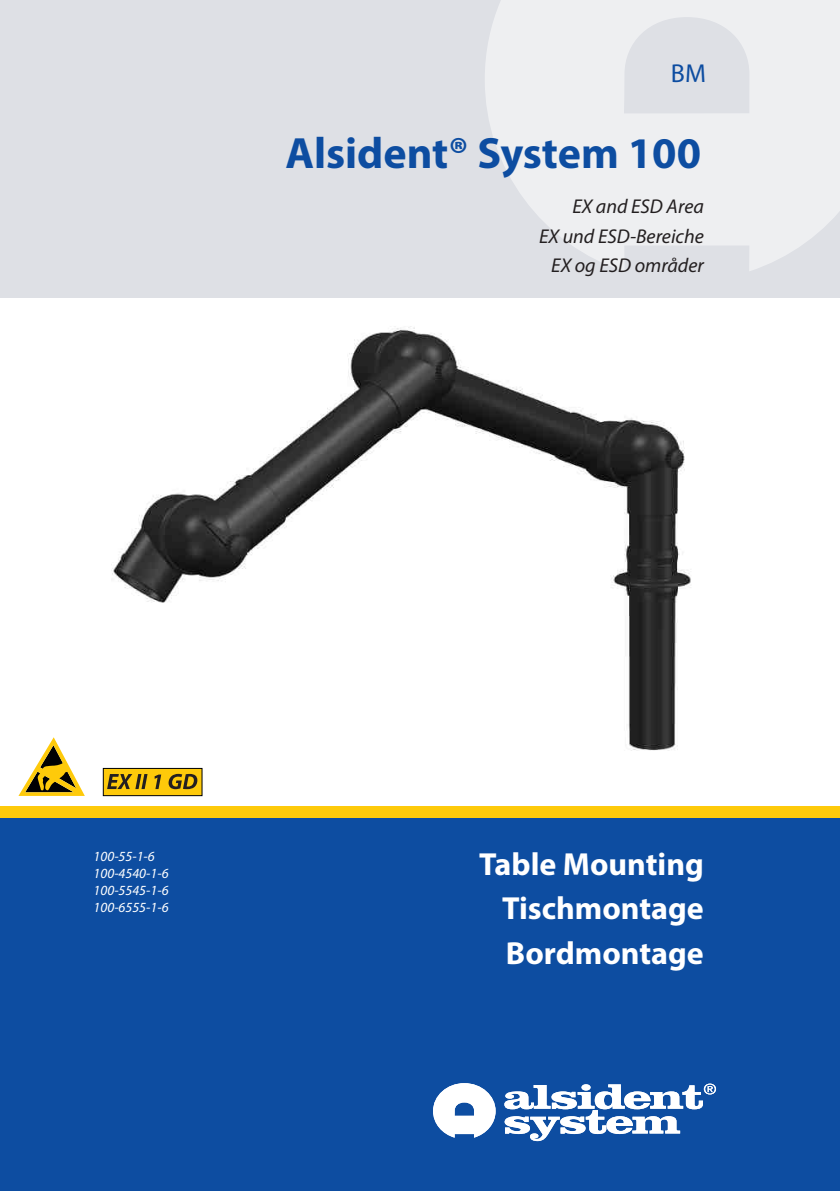
<style>
.page{position:relative;width:840px;height:1191px;background:#fff}
.page>*{position:absolute;margin:0;border:0;box-sizing:border-box;transform-origin:0 0}
.t1{font:700 44px "Myriad Pro";color:#0d4da1}
.Forside-montageform{font:700 32px "Myriad Pro";color:#fff}
.t2{font:26px "Myriad Pro";color:#0d4da1}
.Forside_-_exesd{font:italic 20px "Myriad Pro";color:#231f20}
.Forside_-_varenumre{font:italic 14px "Myriad Pro";color:#fff}
</style>
<div class="page">
<div style="left:0;top:0;width:839px;height:298px;background:#dee0e5"></div>
<svg style="left:485px;top:0;width:354px;height:271px;fill:#eeeff1"></svg>
<div style="left:0;top:812px;width:839px;height:379px;background:#0d4da1"></div>
<div style="left:0;top:806px;width:839px;height:12px;background:#feca0a"></div>
<svg style="left:18px;top:737px;width:67px;height:59px"></svg>
<svg style="left:433px;top:1083px;width:62px;height:54px"></svg>
<svg style="left:504px;top:1083px;width:211px;height:58px"></svg>
<div style="left:103px;top:768px;width:99px;height:28px;background:#feca0a;border:1px solid #000"></div>
<svg style="left:107px;top:774px;width:90px;height:15px"></svg>
<img style="left:111px;top:326px;width:580px;height:425px">
<p class="t2" style="left:670px;top:57px;width:36px">BM</p>
<p class="t1" style="left:285px;top:124px;width:417px">Alsident® System 100</p>
<p class="Forside_-_exesd" style="left:572px;top:194px;width:133px">EX and ESD Area</p>
<p class="Forside_-_exesd" style="left:539px;top:223px;width:166px">EX und ESD-Bereiche</p>
<p class="Forside_-_exesd" style="left:551px;top:253px;width:154px">EX og ESD områder</p>
<p class="Forside_-_varenumre" style="left:94px;top:848px;width:63px">100-55-1-6</p>
<p class="Forside_-_varenumre" style="left:94px;top:864px;width:76px">100-4540-1-6</p>
<p class="Forside_-_varenumre" style="left:94px;top:881px;width:76px">100-5545-1-6</p>
<p class="Forside_-_varenumre" style="left:94px;top:898px;width:76px">100-6555-1-6</p>
<p class="Forside-montageform" style="left:479px;top:843px;width:226px">Table Mounting</p>
<p class="Forside-montageform" style="left:502px;top:887px;width:203px">Tischmontage</p>
<p class="Forside-montageform" style="left:505px;top:932px;width:199px">Bordmontage</p>
</div>
